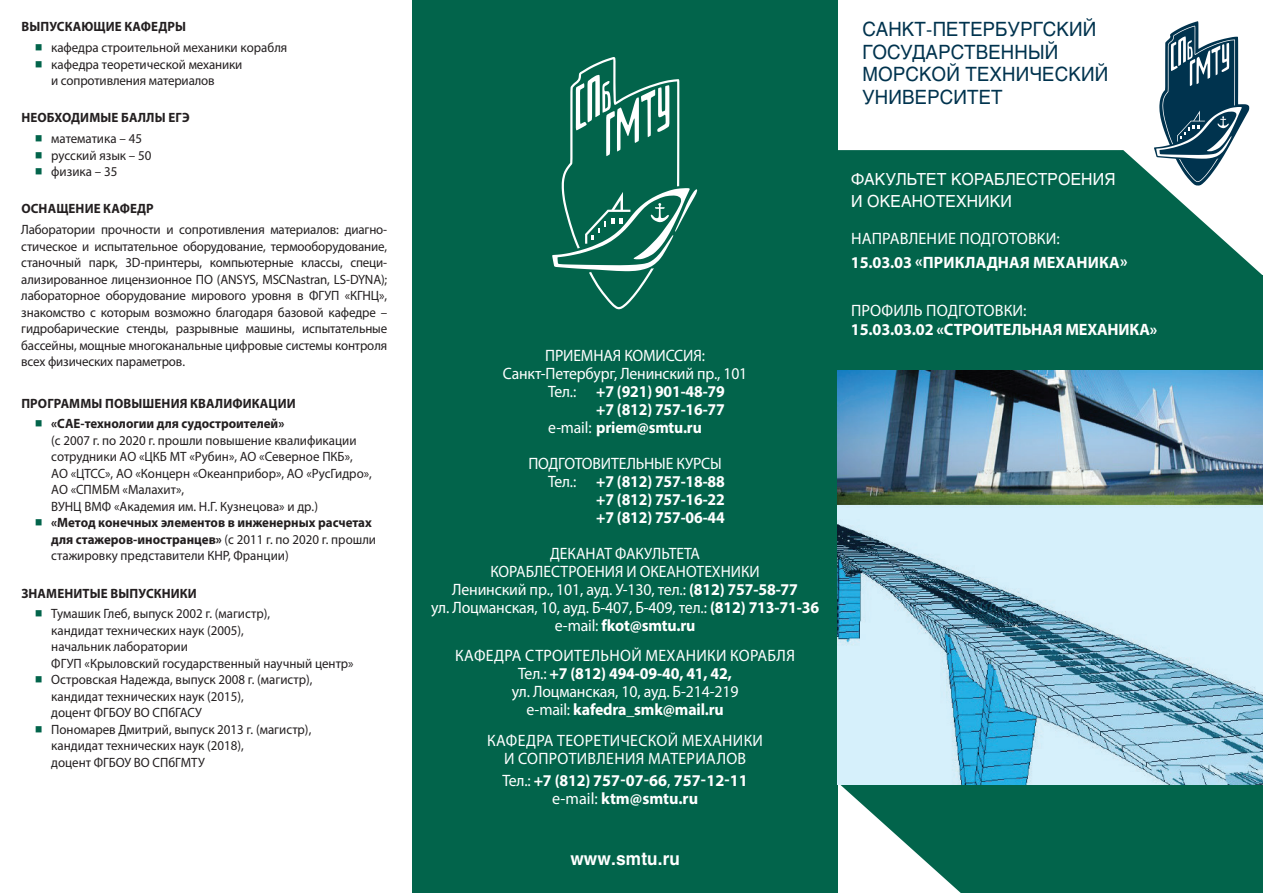
<style>
.page{position:relative;width:1263px;height:893px;background:#fff}
.page>*{position:absolute;margin:0;border:0;box-sizing:border-box;transform-origin:0 0}
.t1{font:19.5px/22.5px "Helios C";letter-spacing:.01em;color:#00334e;scale:.95 1}
.t2{font:700 18px "Helios C";letter-spacing:.01em;color:#fff;scale:.95 1}
.t3{font:16.5px/18px "Myriad Pro";color:#fff;text-align:center;scale:.94 1}
.t4{font:700 16.5px/18px "Myriad Pro";letter-spacing:-.01em;color:#fff;text-align:right;scale:.95 1}
.t5{font:16.5px/18px "Myriad Pro";color:#fff;text-align:center;scale:.96 1}
.t6{font:16.5px/18px "Myriad Pro";letter-spacing:.02em;color:#fff;text-align:center;scale:.96 1}
.t7{font:16.5px "Myriad Pro";color:#fff;scale:.95 1}
.t8{font:700 16.5px/18px "Myriad Pro";letter-spacing:-.01em;color:#fff;text-align:center;scale:.96 1}
.t9{font:16.5px "Myriad Pro";color:#fff}
.t10{font:16.5px/22.5px "Helios C";letter-spacing:.01em;color:#fff;scale:.95 1}
.t11{font:700 16.5px "Myriad Pro";letter-spacing:-.01em;color:#fff}
.t12{font:700 16.5px "Myriad Pro";letter-spacing:.01em;color:#fff}
.t13{font:13.5px/16.5px "Myriad Pro";color:#231f20;scale:.96 1}
.t14{font:700 13.5px/16.5px "Myriad Pro";letter-spacing:.005em;color:#231f20;scale:.96 1}
.s1{font-weight:400}
.s2{font-weight:700}
</style>
<div class="page">
<svg style="left:838px;top:150px;width:424px;height:125px;background:#1c745d"></svg>
<div style="left:412px;top:0;width:426px;height:893px;background:#02644b"></div>
<svg style="left:1154px;top:21px;width:95px;height:165px"></svg>
<svg style="left:838px;top:784px;width:425px;height:109px;background:#287b66"></svg>
<svg style="left:552px;top:57px;width:145px;height:252px"></svg>
<div style="left:838px;top:275px;width:425px;height:95px;background:#02644b"></div>
<img style="left:838px;top:370px;width:425px;height:414px">
<p class="t14" style="left:21px;top:18px;width:173px">ВЫПУСКАЮЩИЕ КАФЕДРЫ</p>
<p class="t13" style="left:51px;top:39px;width:247px">кафедра строительной механики корабля кафедра теоретической механики<br>и сопротивления материалов</p>
<p class="t14" style="left:21px;top:109px;width:177px">НЕОБХОДИМЫЕ БАЛЛЫ ЕГЭ</p>
<p class="t13" style="left:51px;top:130px;width:106px">математика – 45 русский язык – 50 физика – 35</p>
<p class="t14" style="left:21px;top:200px;width:139px">ОСНАЩЕНИЕ КАФЕДР</p>
<p class="t13" style="left:21px;top:221px;width:383px;text-align:justify">Лаборатории прочности и сопротивления материалов: диагно&shy;стическое и испытательное оборудование, термооборудование, станочный парк, 3D-принтеры, компьютерные классы, специ&shy;ализированное лицензионное ПО (ANSYS, MSCNastran, LS-DYNA); лабораторное оборудование мирового уровня в ФГУП «КГНЦ», знакомство с которым возможно благодаря базовой кафедре – гидробарические стенды, разрывные машины, испытательные бассейны, мощные многоканальные цифровые системы контроля всех физических параметров.</p>
<p class="t14" style="left:51px;top:392px;width:256px;line-height:20.7px;text-indent:-30px">ПРОГРАММЫ ПОВЫШЕНИЯ КВАЛИФИКАЦИИ «CAE-технологии для судостроителей»</p>
<p class="t13" style="left:51px;top:432px;width:335px">(с 2007 г. по 2020 г. прошли повышение квалификации сотрудники АО «ЦКБ МТ «Рубин», АО «Северное ПКБ», АО «ЦТСС», АО «Концерн «Океанприбор», АО «РусГидро», АО «СПМБМ «Малахит»,<br>ВУНЦ ВМФ «Академия им. Н.Г. Кузнецова» и др.)</p>
<p class="t14" style="left:51px;top:514px;width:340px">«Метод конечных элементов в инженерных расчетах для стажеров-иностранцев» <span class="s1">(с 2011 г. по 2020 г. прошли стажировку представители КНР, Франции)</span></p>
<p class="t14" style="left:21px;top:584px;width:184px">ЗНАМЕНИТЫЕ ВЫПУСКНИКИ</p>
<p class="t13" style="left:51px;top:605px;width:317px">Тумашик Глеб, выпуск 2002 г. (магистр),<br>кандидат технических наук (2005),<br>начальник лаборатории<br>ФГУП «Крыловский государственный научный центр» Островская Надежда, выпуск 2008 г. (магистр), кандидат технических наук (2015),<br>доцент ФГБОУ ВО СПбГАСУ<br>Пономарев Дмитрий, выпуск 2013 г. (магистр), кандидат технических наук (2018),<br>доцент ФГБОУ ВО СПбГМТУ</p>
<p class="t7" style="left:545px;top:345px;width:170px">ПРИЕМНАЯ КОМИССИЯ:</p>
<p class="t7" style="left:503px;top:363px;width:259px">Санкт-Петербург, Ленинский пр., 101</p>
<p class="t4" style="left:548px;top:382px;width:187px"><span class="s1">Тел.:</span> +7 (921) 901-48-79</p>
<p class="t4" style="left:596px;top:400px;width:137px">+7 (812) 757-16-77</p>
<p class="t4" style="left:548px;top:418px;width:163px"><span class="s1">e-mail:</span> priem@smtu.ru</p>
<p class="t4" style="left:528px;top:454px;width:208px"><span class="s1">ПОДГОТОВИТЕЛЬНЫЕ КУРСЫ<br>Тел.:</span> +7 (812) 757-18-88 +7 (812) 757-16-22<br>+7 (812) 757-06-44</p>
<p class="t3" style="left:431px;top:544px;width:414px">ДЕКАНАТ ФАКУЛЬТЕТА<br>КОРАБЛЕСТРОЕНИЯ И ОКЕАНОТЕХНИКИ<br>Ленинский пр., 101, ауд. У-130, тел.: <span class="s2">(812) 757-58-77<br></span>ул. Лоцманская, 10, ауд. Б-407, Б-409, тел.: <span class="s2">(812) 713-71-36 </span>e-mail: <span class="s2">fkot@smtu.ru</span></p>
<p class="t5" style="left:455px;top:647px;width:355px">КАФЕДРА СТРОИТЕЛЬНОЙ МЕХАНИКИ КОРАБЛЯ Тел.: <span class="s2">+7 (812) 494-09-40, 41, 42,<br></span>ул. Лоцманская, 10, ауд. Б-214-219<br>e-mail: <span class="s2">kafedra_smk@mail.ru</span></p>
<p class="t6" style="left:487px;top:731px;width:289px">КАФЕДРА ТЕОРЕТИЧЕСКОЙ МЕХАНИКИ<br>И СОПРОТИВЛЕНИЯ МАТЕРИАЛОВ</p>
<p class="t8" style="left:502px;top:771px;width:257px"><span class="s1">Тел.:</span> +7 (812) 757-07-66<span class="s1">,</span> 757-12-11 <span class="s1">e-mail:</span> ktm@smtu.ru</p>
<h2 class="t2" style="left:570px;top:848px;width:117px">www.smtu.ru</h2>
<h1 class="t1" style="left:862px;top:18px;width:260px">САНКТ-ПЕТЕРБУРГСКИЙ<br>ГОСУДАРСТВЕННЫЙ<br>МОРСКОЙ ТЕХНИЧЕСКИЙ<br>УНИВЕРСИТЕТ</h1>
<p class="t10" style="left:851px;top:168px;width:280px">ФАКУЛЬТЕТ КОРАБЛЕСТРОЕНИЯ<br>И ОКЕАНОТЕХНИКИ</p>
<p class="t9" style="left:851px;top:229px;width:210px">НАПРАВЛЕНИЕ ПОДГОТОВКИ:</p>
<p class="t12" style="left:851px;top:252px;width:278px">15.03.03 «ПРИКЛАДНАЯ МЕХАНИКА»</p>
<p class="t9" style="left:851px;top:300px;width:177px">ПРОФИЛЬ ПОДГОТОВКИ:</p>
<p class="t11" style="left:851px;top:319px;width:308px">15.03.03.02 «СТРОИТЕЛЬНАЯ МЕХАНИКА»</p>
</div>
